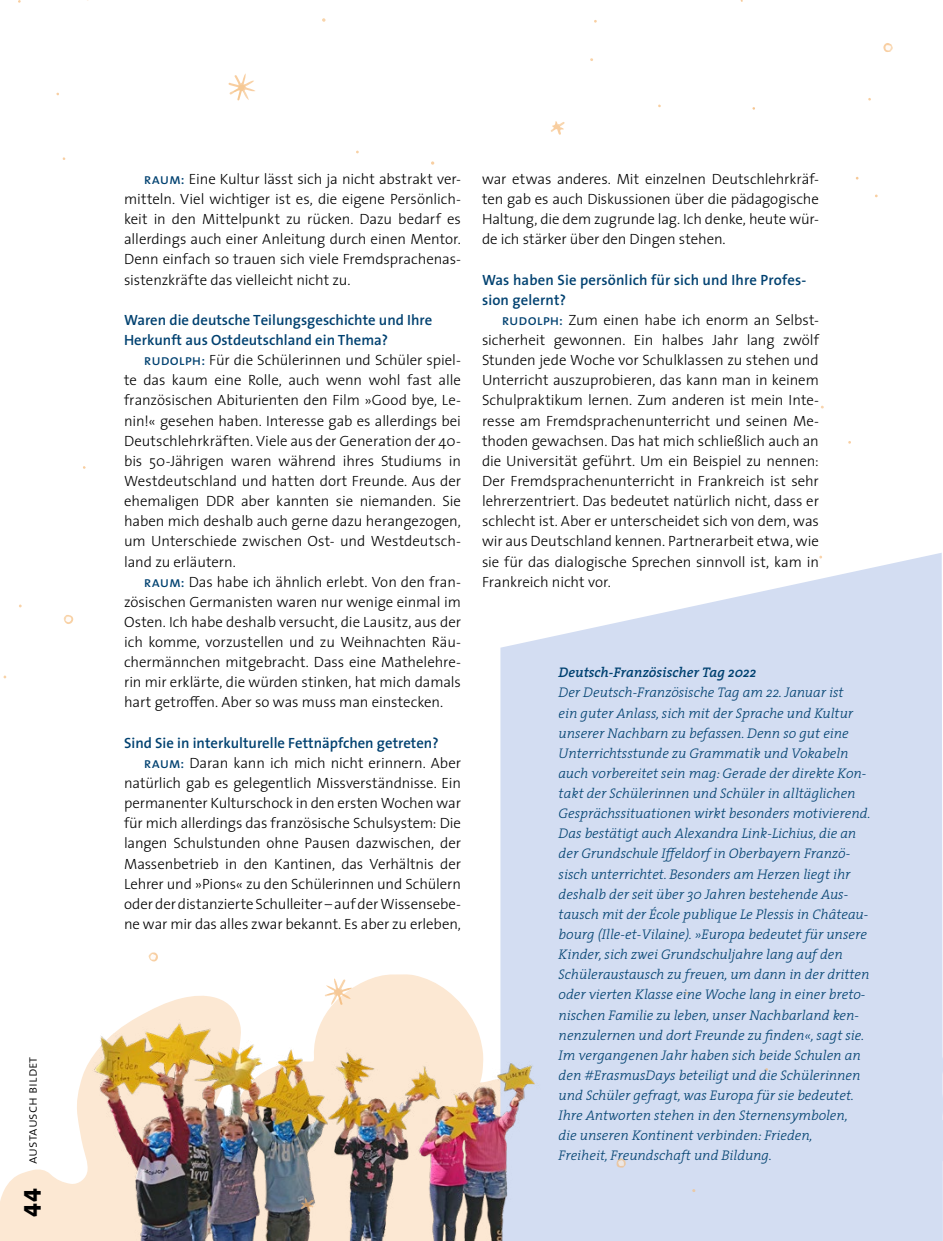
<style>
.page{position:relative;width:943px;height:1241px;background:#fff}
.page>*{position:absolute;margin:0;border:0;box-sizing:border-box;transform-origin:0 0}
.t1{font:24.5px "The Sans Extra Bold Caps";color:#000}
.t2{font:300 14.88px/20.1px "The Sans";letter-spacing:-.01em;color:#000;text-align:justify}
.t3{font:600 14.88px/20.1px "The Sans";color:#004170}
.t4{font:italic 300 14px/20.1px "The Serif";color:#004170}
.t5{font:italic 600 14px "The Serif";color:#004170}
.t6{font:14px "The Sans Light Caps";color:#000}
.s1{font-family:"The Sans Regular Caps";font-weight:400;color:#004170}
</style>
<div class="page">
<svg style="left:0;top:1090px;width:79px;height:150px"></svg>
<svg style="left:500px;top:553px;width:442px;height:687px;fill:#d3ddf2"></svg>
<img style="left:79px;top:970px;width:505px;height:270px">
<svg style="left:322px;top:18px;width:3px;height:4px"></svg>
<svg style="left:431px;top:161px;width:3px;height:4px"></svg>
<svg style="left:300px;top:1197px;width:14px;height:14px"></svg>
<svg style="left:325px;top:978px;width:27px;height:26px"></svg>
<svg style="left:551px;top:121px;width:14px;height:14px"></svg>
<svg style="left:228px;top:73px;width:27px;height:28px"></svg>
<svg style="left:883px;top:43px;width:10px;height:9px"></svg>
<svg style="left:63px;top:615px;width:11px;height:9px"></svg>
<svg style="left:148px;top:952px;width:10px;height:9px"></svg>
<svg style="left:615px;top:1157px;width:11px;height:10px"></svg>
<p class="t6" style="left:24px;top:1163px;width:109px;rotate:-90deg">austausch bildet</p>
<h1 class="t1" style="left:12px;top:1216px;width:29px;rotate:-90deg">44</h1>
<p class="t2" style="left:124px;top:168px;width:338px;text-indent:20px"><span class="s1">raum:</span> Eine Kultur lässt sich ja nicht abstrakt ver&shy;mitteln. Viel wichtiger ist es, die eigene Persönlich&shy;keit in den Mittelpunkt zu rücken. Dazu bedarf es allerdings auch einer Anleitung durch einen Mentor.<br>Denn einfach so trauen sich viele Fremdsprachenas&shy;sistenzkräfte das vielleicht nicht zu.</p>
<p class="t3" style="left:124px;top:309px;width:310px">Waren die deutsche Teilungsgeschichte und Ihre<br>Herkunft aus Ostdeutschland ein Thema?</p>
<p class="t2" style="left:124px;top:349px;width:338px;text-indent:20px"><span class="s1">rudolph:</span> Für die Schülerinnen und Schüler spiel&shy;te das kaum eine Rolle, auch wenn wohl fast alle französischen Abiturienten den Film »Good bye, Le&shy;nin!« gesehen haben. Interesse gab es allerdings bei Deutschlehrkräften. Viele aus der Generation der 40- bis 50-Jährigen waren während ihres Studiums in Westdeutschland und hatten dort Freunde. Aus der ehemaligen DDR aber kannten sie niemanden. Sie haben mich deshalb auch gerne dazu herangezogen, um Unterschiede zwischen Ost- und Westdeutsch&shy;land zu erläutern.</p>
<p class="t2" style="left:124px;top:571px;width:338px;text-indent:20px"><span class="s1">raum:</span> Das habe ich ähnlich erlebt. Von den fran&shy;zösischen Germanisten waren nur wenige einmal im Osten. Ich habe deshalb versucht, die Lausitz, aus der ich komme, vorzustellen und zu Weihnachten Räu&shy;chermännchen mitgebracht. Dass eine Mathelehre&shy;rin mir erklärte, die würden stinken, hat mich damals hart getroffen. Aber so was muss man einstecken.</p>
<p class="t3" style="left:124px;top:732px;width:316px">Sind Sie in interkulturelle Fettnäpfchen getreten?</p>
<p class="t2" style="left:144px;top:752px;width:318px"><span class="s1">raum:</span> Daran kann ich mich nicht erinnern. Aber</p>
<p class="t2" style="left:124px;top:772px;width:338px">natürlich gab es gelegentlich Missverständnisse. Ein</p>
<p class="t2" style="left:124px;top:792px;width:338px">permanenter Kulturschock in den ersten Wochen war</p>
<p class="t2" style="left:124px;top:812px;width:338px">für mich allerdings das französische Schulsystem: Die</p>
<p class="t2" style="left:124px;top:832px;width:338px">langen Schulstunden ohne Pausen dazwischen, der</p>
<p class="t2" style="left:124px;top:852px;width:338px">Massenbetrieb in den Kantinen, das Verhältnis der</p>
<p class="t2" style="left:124px;top:873px;width:338px">Lehrer und »Pions« zu den Schülerinnen und Schülern</p>
<p class="t2" style="left:124px;top:893px;width:338px">oder der distanzierte Schulleiter – auf der Wissensebe-</p>
<p class="t2" style="left:124px;top:913px;width:338px">ne war mir das alles zwar bekannt. Es aber zu erleben,</p>
<p class="t2" style="left:482px;top:168px;width:338px">war etwas anderes. Mit einzelnen Deutschlehrkräf&shy;ten gab es auch Diskussionen über die pädagogische Haltung, die dem zugrunde lag. Ich denke, heute wür&shy;de ich stärker über den Dingen stehen.</p>
<p class="t3" style="left:482px;top:269px;width:326px">Was haben Sie persönlich für sich und Ihre Profes&shy;sion gelernt?</p>
<p class="t2" style="left:482px;top:309px;width:338px;text-indent:20px"><span class="s1">rudolph:</span> Zum einen habe ich enorm an Selbst&shy;sicherheit gewonnen. Ein halbes Jahr lang zwölf Stunden jede Woche vor Schulklassen zu stehen und Unterricht auszuprobieren, das kann man in keinem Schulpraktikum lernen. Zum anderen ist mein Inte&shy;resse am Fremdsprachenunterricht und seinen Me&shy;thoden gewachsen. Das hat mich schließlich auch an die Universität geführt. Um ein Beispiel zu nennen:<br>Der Fremdsprachenunterricht in Frankreich ist sehr lehrerzentriert. Das bedeutet natürlich nicht, dass er schlecht ist. Aber er unterscheidet sich von dem, was wir aus Deutschland kennen. Partnerarbeit etwa, wie sie für das dialogische Sprechen sinnvoll ist, kam in Frankreich nicht vor.</p>
<p class="t5" style="left:558px;top:660px;width:199px">Deutsch-Französischer Tag 2022</p>
<p class="t4" style="left:558px;top:682px;width:313px">Der Deutsch-Französische Tag am 22. Januar ist<br>ein guter Anlass, sich mit der Sprache und Kultur unserer Nachbarn zu befassen. Denn so gut eine Unterrichtsstunde zu Grammatik und Vokabeln auch vorbereitet sein mag: Gerade der direkte Kon&shy;takt der Schülerinnen und Schüler in alltäglichen Gesprächssituationen wirkt besonders motivierend.<br>Das bestätigt auch Alexandra Link-Lichius, die an der Grundschule Iffeldorf in Oberbayern Franzö&shy;sisch unterrichtet. Besonders am Herzen liegt ihr deshalb der seit über 30 Jahren bestehende Aus&shy;tausch mit der École publique Le Plessis in Château&shy;bourg (Ille-et-Vilaine). »Europa bedeutet für unsere Kinder, sich zwei Grundschuljahre lang auf den Schüleraustausch zu freuen, um dann in der dritten oder vierten Klasse eine Woche lang in einer breto&shy;nischen Familie zu leben, unser Nachbarland ken&shy;nenzulernen und dort Freunde zu finden«, sagt sie.<br>Im vergangenen Jahr haben sich beide Schulen an den #ErasmusDays beteiligt und die Schülerinnen und Schüler gefragt, was Europa für sie bedeutet.<br>Ihre Antworten stehen in den Sternensymbolen,<br>die unseren Kontinent verbinden: Frieden,</p>
<p class="t4" style="left:558px;top:1144px;width:215px">Freiheit, Freundschaft und Bildung.</p>
</div>
